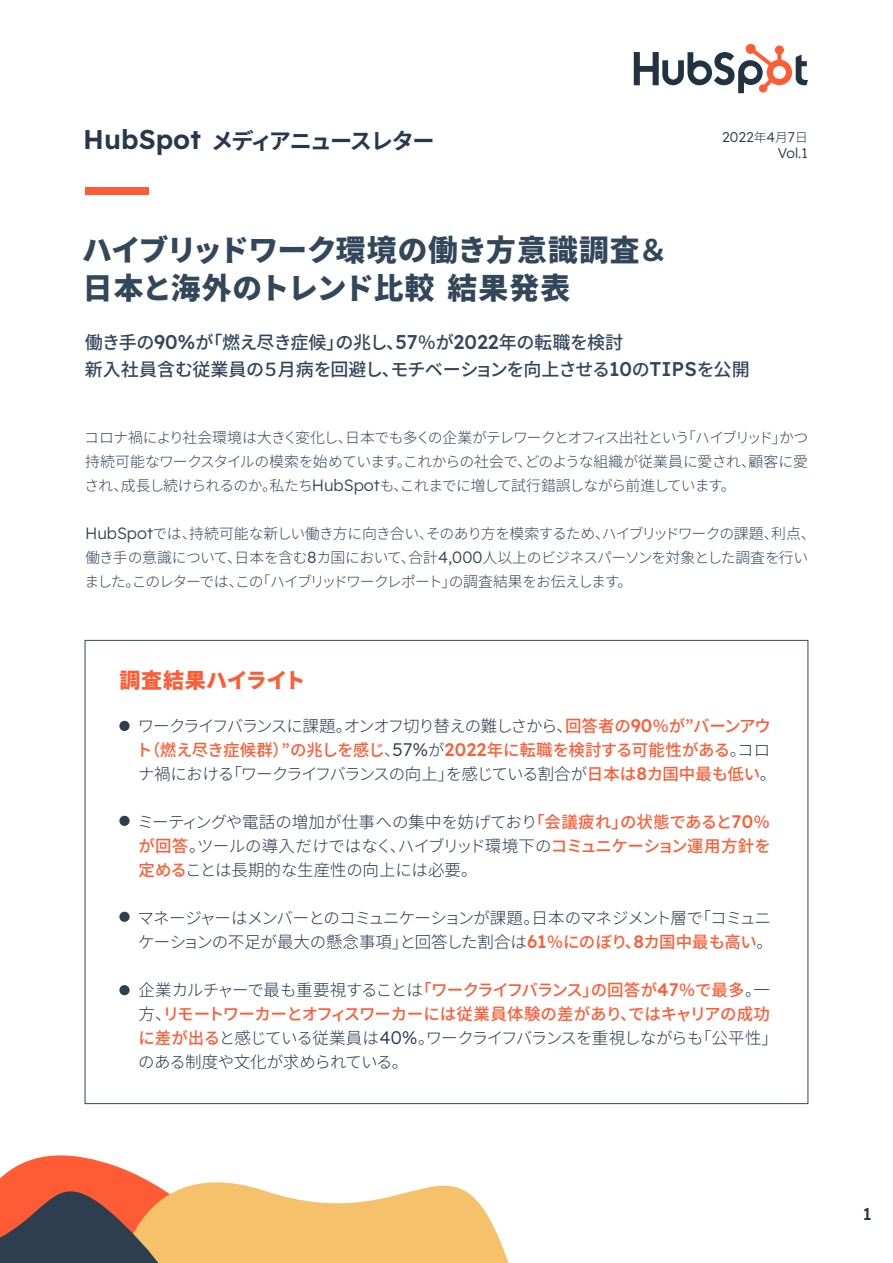
<style>
.page{position:relative;width:893px;height:1263px;background:#fff}
.page>*{position:absolute;margin:0;border:0;box-sizing:border-box;transform-origin:0 0}
.t1{font:900 29.7px/37.5px "Noto Sans JP";letter-spacing:-.005em;color:#33475b}
.t2{font:600 27px "Lexend Deca";color:#27384d}
.t3{font:700 22.2px "Noto Sans JP";letter-spacing:-.085em;color:#27384d}
.t4{font:900 21px "Noto Sans JP";color:#ff5c35}
.t5{font:500 18px/27.6px "Noto Sans JP";letter-spacing:-.035em;color:#33475b}
.t6{font:500 16.95px "Lexend Deca";color:#27384d}
.t7{font:300 16.5px/24px "Noto Sans JP";letter-spacing:-.05em;color:#27384d}
.t8{font:300 16.5px/24px "Noto Sans JP";letter-spacing:-.075em;color:#27384d}
.t9{font:300 14.85px/24px "Noto Sans JP";letter-spacing:-.055em;color:#33475b;text-align:justify}
.t10{font:300 14.1px "Lexend Deca";color:#27384d}
.s1{font-weight:700}
.s2{font-family:"Noto Sans JP";font-size:12.75px}
.s3{font-family:"Lexend Deca";font-size:19.95px}
.s4{font-family:"Lexend Deca";font-size:16.35px}
.s5{font-weight:500;color:#ff5c35}
.s6{font-family:"Lexend Deca";font-weight:500;font-size:18.15px;color:#ff5c35}
.s7{font-family:"Lexend Deca";font-size:18.15px}
</style>
<div class="page">
<div style="left:119px;top:721px;width:11px;height:10px;background:#2d3e50;border-radius:50%"></div>
<div style="left:119px;top:816px;width:11px;height:10px;background:#2d3e50;border-radius:50%"></div>
<div style="left:119px;top:912px;width:11px;height:10px;background:#2d3e50;border-radius:50%"></div>
<div style="left:119px;top:985px;width:11px;height:10px;background:#2d3e50;border-radius:50%"></div>
<svg style="left:634px;top:44px;width:174px;height:49px"></svg>
<svg style="left:332px;top:1185px;width:177px;height:78px;fill:#f5c26b"></svg>
<svg style="left:0;top:1155px;width:332px;height:108px"></svg>
<div style="left:85px;top:187px;width:64px;height:7px;background:#ff5c35"></div>
<h2 class="t2" style="left:83px;top:120px;width:119px">HubSpot</h2>
<h3 class="t3" style="left:211px;top:128px;width:225px">メディアニュースレター</h3>
<h1 class="t1" style="left:82px;top:232px;width:587px">ハイブリッドワーク環境の働き方意識調査<span class="s1">＆</span>日本と海外のトレンド比較結果発表</h1>
<p class="t10" style="left:722px;top:127px;width:87px">2022<span class="s2">年</span>4<span class="s2">月</span>7<span class="s2">日</span></p>
<p class="t10" style="left:778px;top:143px;width:31px">Vol.1</p>
<p class="t5" style="left:85px;top:329px;width:666px">働き手の<span class="s3">90%</span>が「燃え尽き症候」の兆し、<span class="s3">57</span>％が<span class="s3">2022</span>年の転職を検討<br>新入社員含む従業員の５月病を回避し、モチベーションを向上させる<span class="s3">10</span>の<span class="s3">TIPS</span>を公開</p>
<p class="t9" style="left:84px;top:426px;width:725px">コロナ禍により社会環境は大きく変化し、日本でも多くの企業がテレワークとオフィス出社という「ハイブリッド」かつ持続可能なワークスタイルの模索を始めています。これからの社会で、どのような組織が従業員に愛され、顧客に愛され、成長し続けられるのか。私たち<span class="s4">HubSpot</span>も、これまでに増して試行錯誤しながら前進しています。</p>
<p class="t9" style="left:85px;top:522px;width:733px;text-align:left"><span class="s4">HubSpot</span>では、持続可能な新しい働き方に向き合い、そのあり方を模索するため、ハイブリッドワークの課題、利点、働き手の意識について、日本を含む<span class="s4">8</span>カ国において、合計<span class="s4">4,000</span>人以上のビジネスパーソンを対象とした調査を行いました。このレターでは、この「ハイブリッドワークレポート」の調査結果をお伝えします。</p>
<p class="t4" style="left:119px;top:669px;width:188px">調査結果ハイライト</p>
<p class="t8" style="left:136px;top:714px;width:642px">ワークライフバランスに課題。オンオフ切り替えの難しさから、<span class="s5">回答者の</span><span class="s6">90</span><span class="s5">％が”バーンアウト（燃え尽き症候群）”の兆しを感じ</span>、<span class="s7">57%</span>が<span class="s6">2022</span><span class="s5">年に転職を検討する可能性がある</span>。コロナ禍における「ワークライフバランスの向上」を感じている割合が<span class="s5">日本は</span><span class="s6">8</span><span class="s5">カ国中最も低い</span>。</p>
<p class="t7" style="left:137px;top:810px;width:635px;text-align:justify">ミーティングや電話の増加が仕事への集中を妨げており<span class="s5">「会議疲れ」の状態であると</span><span class="s6">70</span><span class="s5">％が回答</span>。ツールの導入だけではなく、ハイブリッド環境下の<span class="s5">コミュニケーション運用方針を定める</span>ことは長期的な生産性の向上には必要。</p>
<p class="t7" style="left:138px;top:906px;width:637px">マネージャーはメンバーとのコミュニケーションが課題。日本のマネジメント層で「コミュニケーションの不足が最大の懸念事項」と回答した割合は<span class="s6">61</span><span class="s5">％にのぼり、</span><span class="s6">8</span><span class="s5">カ国中最も高い</span>。</p>
<p class="t7" style="left:138px;top:978px;width:641px">企業カルチャーで最も重要視することは<span class="s5">「ワークライフバランス」の回答が</span><span class="s6">47</span><span class="s5">％で最多</span>。一方、<span class="s5">リモートワーカーとオフィスワーカーには従業員体験の差があり、ではキャリアの成功に差が出る</span>と感じている従業員は<span class="s7">40%</span>。ワークライフバランスを重視しながらも「公平性」のある制度や文化が求められている。</p>
<p class="t6" style="left:863px;top:1202px;width:10px">1</p>
</div>
